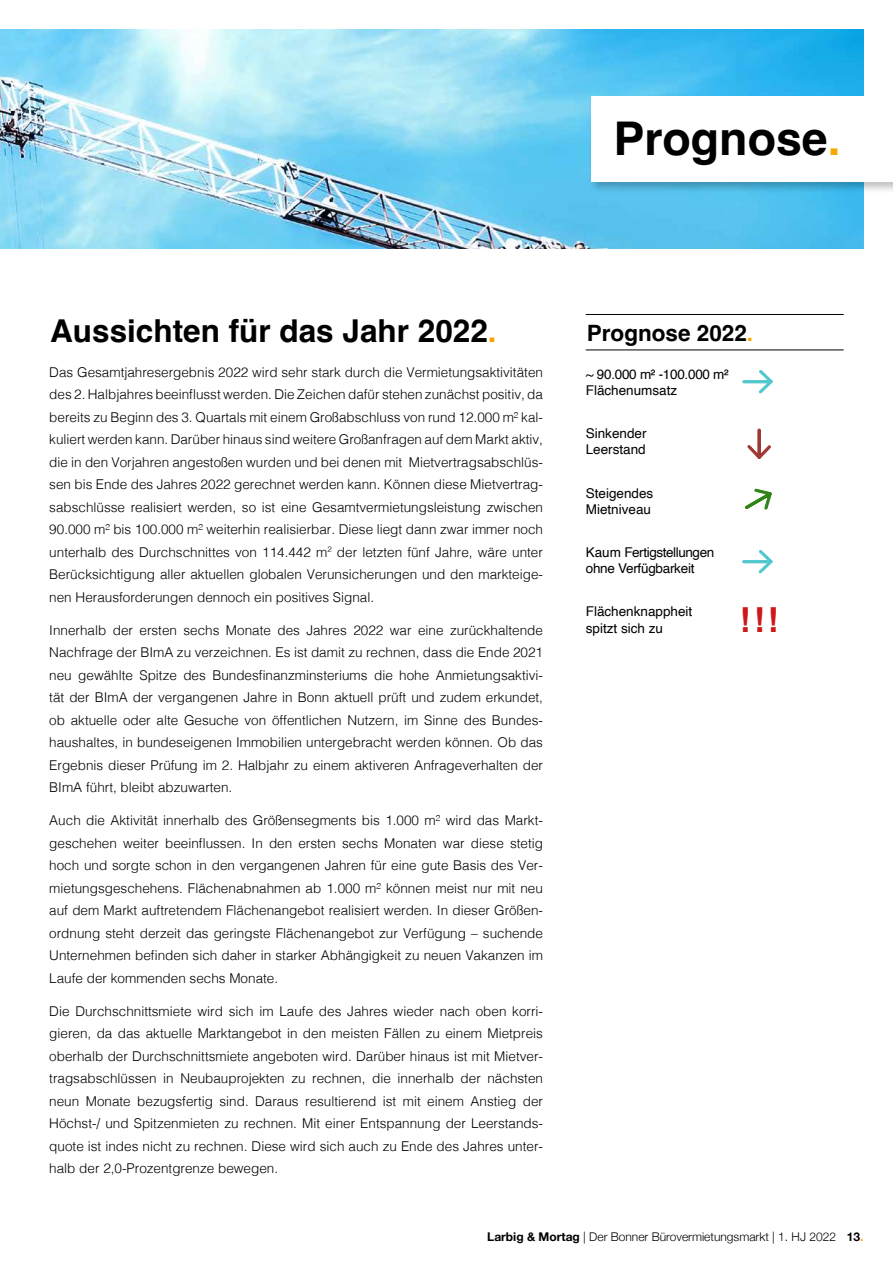
<style>
.page{position:relative;width:893px;height:1263px;background:#fff}
.page>*{position:absolute;margin:0;border:0;box-sizing:border-box;transform-origin:0 0}
.t1{font:700 46.5px "Helvetica";color:#000}
.t2{font:700 34.5px "Arial";color:#cd1719}
.t3{font:700 31.5px "Helvetica";color:#000}
.t4{font:700 22.5px "Helvetica";color:#000}
.t5{font:300 13.5px/22.5px "Helvetica";color:#000;text-align:justify}
.t6{font:13.5px/16.2px "Helvetica";color:#000}
.t7{font:13.5px/16.2px "Helvetica";letter-spacing:-.02em;color:#000}
.t8{font:300 12px "Helvetica Neue";color:#000}
.s1{color:#f7a600}
.s2{font-weight:700}
.s3{font-weight:700;color:#f7a600}
</style>
<div class="page">
<img style="left:0;top:30px;width:864px;height:219px">
<div style="left:588px;top:94px;width:305px;height:99px;background:#000;opacity:.25"></div>
<div style="left:591px;top:97px;width:302px;height:85px;background:#fff"></div>
<hr style="left:586px;top:314px;width:258px;height:1px;background:#000">
<hr style="left:586px;top:350px;width:258px;height:1px;background:#000">
<svg style="left:745px;top:489px;width:27px;height:20px"></svg>
<svg style="left:747px;top:428px;width:23px;height:31px"></svg>
<svg style="left:742px;top:370px;width:31px;height:24px"></svg>
<svg style="left:742px;top:550px;width:31px;height:24px"></svg>
<h1 class="t1" style="left:613px;top:111px;width:229px">Prognose<span class="s1">.</span></h1>
<h3 class="t3" style="left:50px;top:312px;width:448px">Aussichten für das Jahr 2022<span class="s1">.</span></h3>
<p class="t5" style="left:49px;top:360px;width:495px">Das Gesamtjahresergebnis 2022 wird sehr stark durch die Vermietungsaktivitäten des 2. Halbjahres beeinflusst werden. Die Zeichen dafür stehen zunächst positiv, da bereits zu Beginn des 3. Quartals mit einem Großabschluss von rund 12.000 m² kal&shy;kuliert werden kann. Darüber hinaus sind weitere Großanfragen auf dem Markt aktiv, die in den Vorjahren angestoßen wurden und bei denen mit Mietvertragsabschlüs&shy;sen bis Ende des Jahres 2022 gerechnet werden kann. Können diese Mietvertrag&shy;sabschlüsse realisiert werden, so ist eine Gesamtvermietungsleistung zwischen 90.000 m² bis 100.000 m² weiterhin realisierbar. Diese liegt dann zwar immer noch unterhalb des Durchschnittes von 114.442 m<sup>2</sup> der letzten fünf Jahre, wäre unter Berücksichtigung aller aktuellen globalen Verunsicherungen und den markteige&shy;nen Herausforderungen dennoch ein positives Signal.</p>
<p class="t5" style="left:49px;top:618px;width:495px">Innerhalb der ersten sechs Monate des Jahres 2022 war eine zurückhaltende Nachfrage der BImA zu verzeichnen. Es ist damit zu rechnen, dass die Ende 2021 neu gewählte Spitze des Bundesfinanzminsteriums die hohe Anmietungsaktivi&shy;tät der BImA der vergangenen Jahre in Bonn aktuell prüft und zudem erkundet, ob aktuelle oder alte Gesuche von öffentlichen Nutzern, im Sinne des Bundes&shy;haushaltes, in bundeseigenen Immobilien untergebracht werden können. Ob das Ergebnis dieser Prüfung im 2. Halbjahr zu einem aktiveren Anfrageverhalten der BImA führt, bleibt abzuwarten.</p>
<p class="t5" style="left:49px;top:808px;width:495px">Auch die Aktivität innerhalb des Größensegments bis 1.000 m² wird das Markt&shy;geschehen weiter beeinflussen. In den ersten sechs Monaten war diese stetig hoch und sorgte schon in den vergangenen Jahren für eine gute Basis des Ver&shy;mietungsgeschehens. Flächenabnahmen ab 1.000 m² können meist nur mit neu auf dem Markt auftretendem Flächenangebot realisiert werden. In dieser Größen&shy;ordnung steht derzeit das geringste Flächenangebot zur Verfügung – suchende Unternehmen befinden sich daher in starker Abhängigkeit zu neuen Vakanzen im Laufe der kommenden sechs Monate.</p>
<p class="t5" style="left:49px;top:999px;width:495px">Die Durchschnittsmiete wird sich im Laufe des Jahres wieder nach oben korri&shy;gieren, da das aktuelle Marktangebot in den meisten Fällen zu einem Mietpreis oberhalb der Durchschnittsmiete angeboten wird. Darüber hinaus ist mit Mietver&shy;tragsabschlüssen in Neubauprojekten zu rechnen, die innerhalb der nächsten neun Monate bezugsfertig sind. Daraus resultierend ist mit einem Anstieg der Höchst-/ und Spitzenmieten zu rechnen. Mit einer Entspannung der Leerstands&shy;quote ist indes nicht zu rechnen. Diese wird sich auch zu Ende des Jahres unter&shy;halb der 2,0-Prozentgrenze bewegen.</p>
<h3 class="t4" style="left:587px;top:319px;width:168px">Prognose 2022<span class="s1">.</span></h3>
<p class="t6" style="left:586px;top:366px;width:145px">~ 90.000 m² -100.000 m²<br>Flächenumsatz</p>
<p class="t6" style="left:586px;top:426px;width:62px">Sinkender<br>Leerstand</p>
<p class="t6" style="left:586px;top:485px;width:69px">Steigendes<br>Mietniveau</p>
<p class="t7" style="left:586px;top:545px;width:130px">Kaum Fertigstellungen ohne Verfügbarkeit</p>
<p class="t6" style="left:586px;top:604px;width:108px">Flächenknappheit spitzt sich zu</p>
<h2 class="t2" style="left:740px;top:597px;width:41px">!!!</h2>
<p class="t8" style="left:487px;top:1226px;width:378px"><span class="s2">Larbig &amp; Mortag</span> | Der Bonner Bürovermietungsmarkt | 1. HJ 2022 <span class="s2">13</span><span class="s3">.</span></p>
</div>
